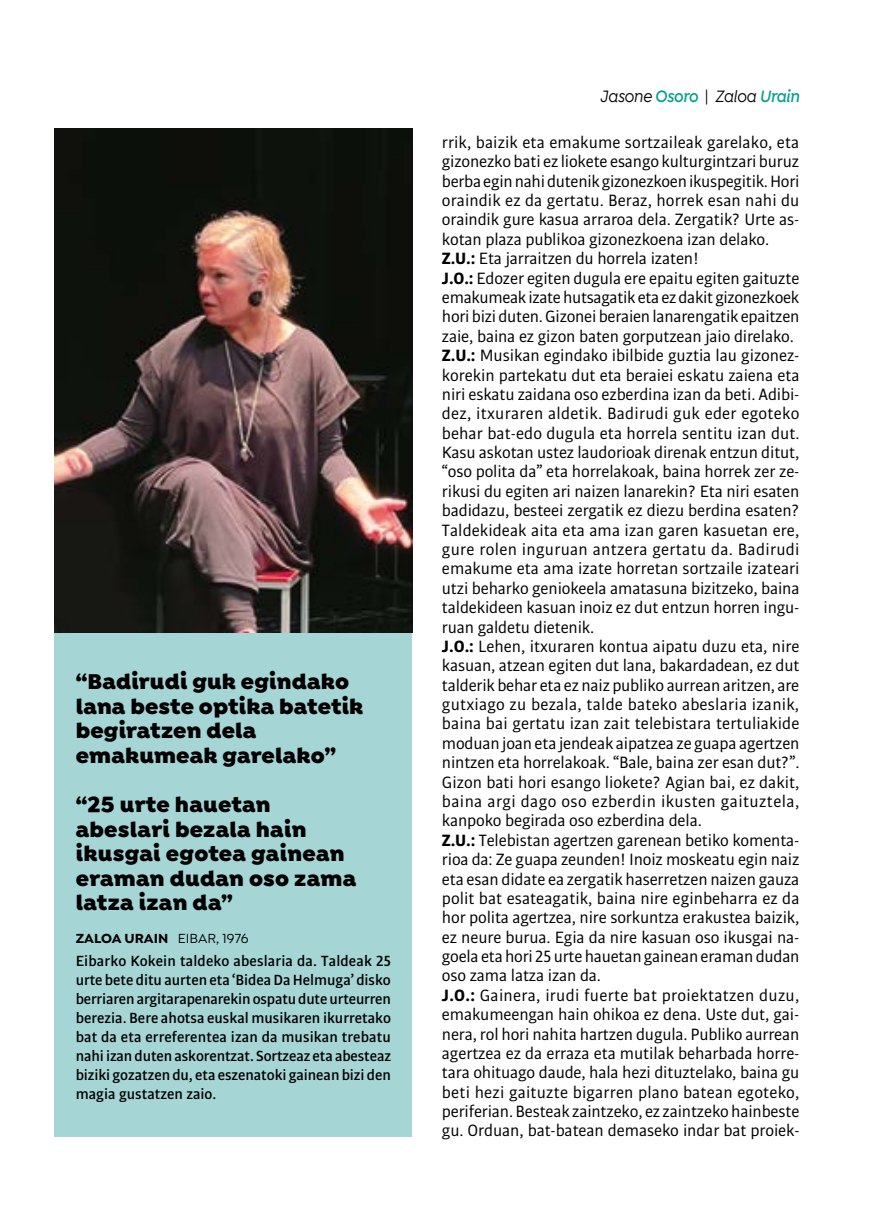
<style>
.page{position:relative;width:869px;height:1216px;background:#fff}
.page>*{position:absolute;margin:0;border:0;box-sizing:border-box;transform-origin:0 0}
.t1{font:900 22.75px/24.5px "Isidora Sans Alt";letter-spacing:.005em;color:#000}
.t2{font:17.5px/19.4px "Bulo";letter-spacing:-.01em;color:#000}
.t3{font:italic 500 17.5px "Isidora Sans Alt";letter-spacing:-.01em;color:#000;scale:.9 1}
.t4{font:500 15.75px/18.9px "Bulo";letter-spacing:-.005em;color:#000;text-align:justify}
.t5{font:700 14px "Isidora Sans";letter-spacing:.005em;color:#000}
.s1{font-weight:500}
.s2{font-weight:600;color:#05a28b}
.s3{font-style:normal}
.s4{font-weight:700}
</style>
<div class="page">
<div style="left:55px;top:632px;width:357px;height:504px;background:#a5d5d4"></div>
<img style="left:55px;top:129px;width:357px;height:503px">
<h1 class="t1" style="left:76px;top:669px;width:289px">“Badirudi guk egindako lana beste optika batetik begiratzen dela emakumeak garelako”</h1>
<h1 class="t1" style="left:76px;top:792px;width:282px">“25 urte hauetan abeslari bezala hain ikusgai egotea gainean eraman dudan oso zama latza izan da”</h1>
<p class="t5" style="left:76px;top:929px;width:174px">ZALOA URAIN <span class="s1">EIBAR, 1976</span></p>
<p class="t4" style="left:76px;top:951px;width:317px">Eibarko Kokein taldeko abeslaria da. Taldeak 25 urte bete ditu aurten eta ‘Bidea Da Helmuga’ disko berriaren argitarapenarekin ospatu dute urteurren berezia. Bere ahotsa euskal musikaren ikurretako bat da eta erreferentea izan da musikan trebatu nahi izan duten askorentzat. Sortzeaz eta abesteaz biziki gozatzen du, eta eszenatoki gainean bizi den magia gustatzen zaio.</p>
<p class="t3" style="left:600px;top:86px;width:223px">Jasone <span class="s2">Osoro</span> <span class="s3">|</span> Zaloa <span class="s2">Urain</span></p>
<p class="t2" style="left:441px;top:132px;width:359px">rrik, baizik eta emakume sortzaileak garelako, eta gizonezko bati ez liokete esango kulturgintzari buruz berba egin nahi dutenik gizonezkoen ikuspegitik. Hori oraindik ez da gertatu. Beraz, horrek esan nahi du oraindik gure kasua arraroa dela. Zergatik? Urte as&shy;kotan plaza publikoa gizonezkoena izan delako.<br><span class="s4">Z.U.:</span> Eta jarraitzen du horrela izaten!<br><span class="s4">J.O.:</span> Edozer egiten dugula ere epaitu egiten gaituzte emakumeak izate hutsagatik eta ez dakit gizonezkoek hori bizi duten. Gizonei beraien lanarengatik epaitzen zaie, baina ez gizon baten gorputzean jaio direlako.<br><span class="s4">Z.U.:</span> Musikan egindako ibilbide guztia lau gizonez&shy;korekin partekatu dut eta beraiei eskatu zaiena eta niri eskatu zaidana oso ezberdina izan da beti. Adibi&shy;dez, itxuraren aldetik. Badirudi guk eder egoteko behar bat-edo dugula eta horrela sentitu izan dut.<br>Kasu askotan ustez laudorioak direnak entzun ditut, “oso polita da” eta horrelakoak, baina horrek zer ze&shy;rikusi du egiten ari naizen lanarekin? Eta niri esaten badidazu, besteei zergatik ez diezu berdina esaten?<br>Taldekideak aita eta ama izan garen kasuetan ere, gure rolen inguruan antzera gertatu da. Badirudi emakume eta ama izate horretan sortzaile izateari utzi beharko geniokeela amatasuna bizitzeko, baina taldekideen kasuan inoiz ez dut entzun horren ingu&shy;ruan galdetu dietenik.<br><span class="s4">J.O.:</span> Lehen, itxuraren kontua aipatu duzu eta, nire kasuan, atzean egiten dut lana, bakardadean, ez dut talderik behar eta ez naiz publiko aurrean aritzen, are gutxiago zu bezala, talde bateko abeslaria izanik, baina bai gertatu izan zait telebistara tertuliakide moduan joan eta jendeak aipatzea ze guapa agertzen nintzen eta horrelakoak. “Bale, baina zer esan dut?”.<br>Gizon bati hori esango liokete? Agian bai, ez dakit, baina argi dago oso ezberdin ikusten gaituztela, kanpoko begirada oso ezberdina dela.<br><span class="s4">Z.U.:</span> Telebistan agertzen garenean betiko komenta&shy;rioa da: Ze guapa zeunden! Inoiz moskeatu egin naiz eta esan didate ea zergatik haserretzen naizen gauza polit bat esateagatik, baina nire eginbeharra ez da hor polita agertzea, nire sorkuntza erakustea baizik, ez neure burua. Egia da nire kasuan oso ikusgai na&shy;goela eta hori 25 urte hauetan gainean eraman dudan oso zama latza izan da.<br><span class="s4">J.O.:</span> Gainera, irudi fuerte bat proiektatzen duzu, emakumeengan hain ohikoa ez dena. Uste dut, gai&shy;nera, rol hori nahita hartzen dugula. Publiko aurrean agertzea ez da erraza eta mutilak beharbada horre&shy;tara ohituago daude, hala hezi dituztelako, baina gu beti hezi gaituzte bigarren plano batean egoteko, periferian. Besteak zaintzeko, ez zaintzeko hainbeste gu. Orduan, bat-batean demaseko indar bat proiek-</p>
</div>
